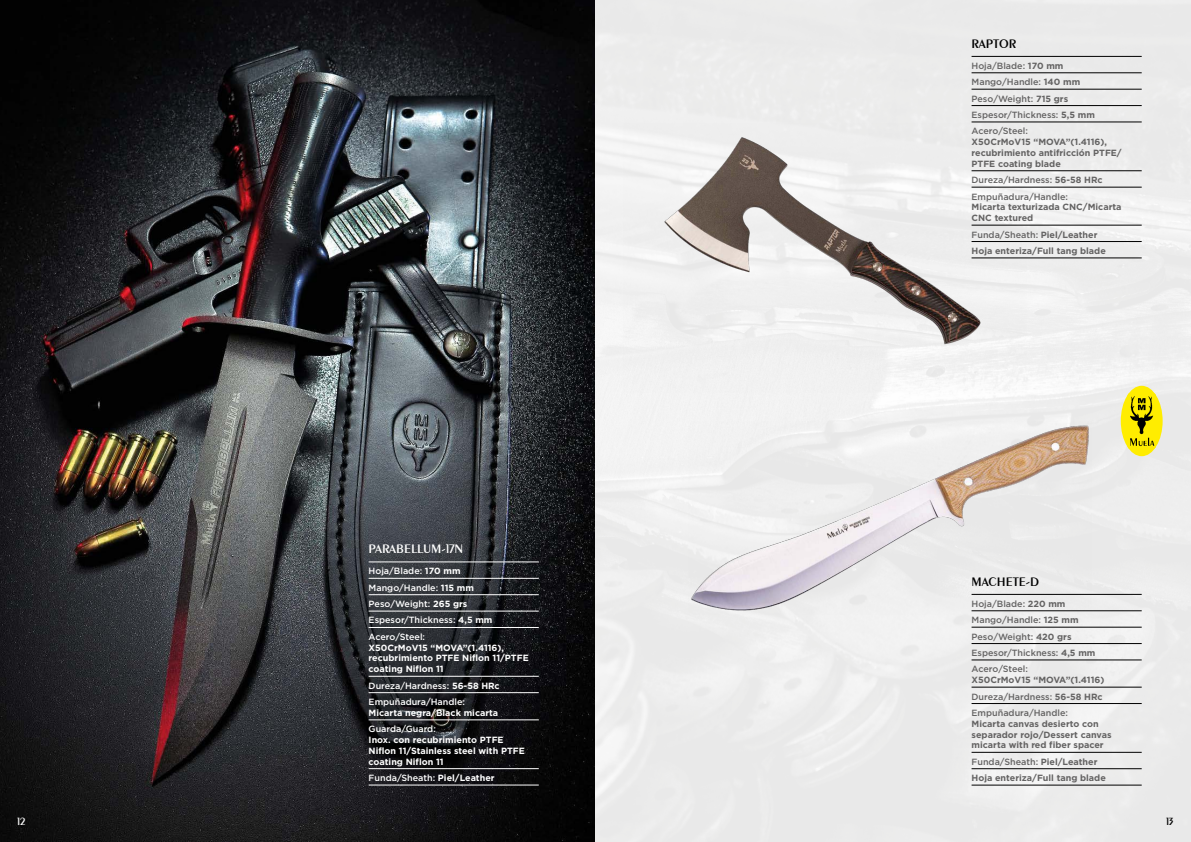
<style>
.page{position:relative;width:1191px;height:842px;background:#fff}
.page>*{position:absolute;margin:0;border:0;box-sizing:border-box;transform-origin:0 0}
.t1{font:600 13px "Exotic 350 BT";color:#000}
.t2{font:600 13px "Exotic 350 BT";color:#fff}
.t3{font:600 11px "Exotic 350 BT";color:#fff}
.t4{font:600 11px "Exotic 350 BT";color:#000}
.t5{font:700 9px/10.8px "Gotham";color:#646363}
.t6{font:500 9px/16.4px "Gotham";color:#646363}
.t7{font:500 9px/16.4px "Gotham";color:#fff}
.t8{font:700 9px/10.8px "Gotham";color:#fff}
.s1{font-weight:700}
.s2{font-weight:500}
</style>
<div class="page">
<img style="left:0;top:0;width:1191px;height:842px">
<hr style="left:369px;top:562px;width:170px;height:1px;background:#fff">
<hr style="left:369px;top:578px;width:170px;height:1px;background:#fff">
<hr style="left:369px;top:594px;width:170px;height:1px;background:#fff">
<hr style="left:369px;top:611px;width:170px;height:1px;background:#fff">
<hr style="left:369px;top:627px;width:170px;height:1px;background:#fff">
<hr style="left:369px;top:676px;width:170px;height:1px;background:#fff">
<hr style="left:369px;top:692px;width:170px;height:1px;background:#fff">
<hr style="left:369px;top:720px;width:170px;height:1px;background:#fff">
<hr style="left:369px;top:768px;width:170px;height:1px;background:#fff">
<hr style="left:369px;top:785px;width:170px;height:1px;background:#fff">
<div style="left:1120px;top:386px;width:42px;height:70px;background:#ffed00;border-radius:50%"></div>
<img style="left:1127px;top:394px;width:29px;height:54px">
<img style="left:689px;top:421px;width:402px;height:193px">
<img style="left:623px;top:124px;width:403px;height:268px">
<hr style="left:971px;top:56px;width:170px;height:1px;background:#000">
<hr style="left:971px;top:73px;width:170px;height:1px;background:#000">
<hr style="left:971px;top:89px;width:170px;height:1px;background:#000">
<hr style="left:971px;top:105px;width:170px;height:1px;background:#000">
<hr style="left:971px;top:122px;width:170px;height:1px;background:#000">
<hr style="left:971px;top:171px;width:170px;height:1px;background:#000">
<hr style="left:971px;top:187px;width:170px;height:1px;background:#000">
<hr style="left:971px;top:225px;width:170px;height:1px;background:#000">
<hr style="left:971px;top:241px;width:170px;height:1px;background:#000">
<hr style="left:971px;top:258px;width:170px;height:1px;background:#000">
<hr style="left:971px;top:594px;width:170px;height:1px;background:#000">
<hr style="left:971px;top:611px;width:170px;height:1px;background:#000">
<hr style="left:971px;top:627px;width:170px;height:1px;background:#000">
<hr style="left:971px;top:643px;width:170px;height:1px;background:#000">
<hr style="left:971px;top:660px;width:170px;height:1px;background:#000">
<hr style="left:971px;top:687px;width:170px;height:1px;background:#000">
<hr style="left:971px;top:703px;width:170px;height:1px;background:#000">
<hr style="left:971px;top:752px;width:170px;height:1px;background:#000">
<hr style="left:971px;top:768px;width:170px;height:1px;background:#000">
<hr style="left:971px;top:785px;width:170px;height:1px;background:#000">
<h1 class="t2" style="left:369px;top:541px;width:96px">PARABELLUM-17N</h1>
<p class="t7" style="left:369px;top:563px;width:125px">Hoja/Blade: <span class="s1">170 mm<br></span>Mango/Handle: <span class="s1">115 mm<br></span>Peso/Weight: <span class="s1">265 grs<br></span>Espesor/Thickness: <span class="s1">4,5 mm<br></span>Acero/Steel:</p>
<p class="t8" style="left:369px;top:642px;width:162px">X50CrMoV15 “MOVA”(1.4116), recubrimiento PTFE Niflon 11/PTFE coating Niflon 11</p>
<p class="t7" style="left:369px;top:677px;width:133px">Dureza/Hardness: <span class="s1">56-58 HRc<br></span>Empuñadura/Handle:</p>
<p class="t8" style="left:369px;top:707px;width:131px">Micarta negra/Black micarta</p>
<p class="t7" style="left:369px;top:721px;width:69px">Guarda/Guard:</p>
<p class="t8" style="left:369px;top:734px;width:158px">Inox. con recubrimiento PTFE<br>Niflon 11/Stainless steel with PTFE coating Niflon 11</p>
<p class="t7" style="left:369px;top:769px;width:127px">Funda/Sheath: <span class="s1">Piel/Leather</span></p>
<h1 class="t1" style="left:971px;top:36px;width:46px">RAPTOR</h1>
<p class="t6" style="left:971px;top:57px;width:125px">Hoja/Blade: <span class="s1">170 mm<br></span>Mango/Handle: <span class="s1">140 mm<br></span>Peso/Weight: <span class="s1">715 grs<br></span>Espesor/Thickness: <span class="s1">5,5 mm<br></span>Acero/Steel:</p>
<p class="t5" style="left:971px;top:136px;width:152px">X50CrMoV15 “MOVA”(1.4116), recubrimiento antifricción PTFE/<br>PTFE coating blade</p>
<p class="t6" style="left:971px;top:172px;width:133px">Dureza/Hardness: <span class="s1">56-58 HRc<br></span>Empuñadura/Handle:</p>
<p class="t5" style="left:971px;top:202px;width:151px">Micarta texturizada CNC/Micarta<br>CNC textured</p>
<p class="t5" style="left:971px;top:226px;width:136px;line-height:16.4px"><span class="s2">Funda/Sheath:</span> Piel/Leather<br>Hoja enteriza/Full tang blade</p>
<h1 class="t1" style="left:971px;top:574px;width:69px">MACHETE-D</h1>
<p class="t6" style="left:971px;top:595px;width:125px">Hoja/Blade: <span class="s1">220 mm<br></span>Mango/Handle: <span class="s1">125 mm<br></span>Peso/Weight: <span class="s1">420 grs<br></span>Espesor/Thickness: <span class="s1">4,5 mm<br></span>Acero/Steel:</p>
<p class="t6" style="left:971px;top:671px;width:134px"><span class="s1">X50CrMoV15 “MOVA”(1.4116)<br></span>Dureza/Hardness: <span class="s1">56-58 HRc<br></span>Empuñadura/Handle:</p>
<p class="t5" style="left:971px;top:718px;width:142px">Micarta canvas desierto con separador rojo/Dessert canvas micarta with red fiber spacer</p>
<p class="t5" style="left:971px;top:753px;width:136px;line-height:16.4px"><span class="s2">Funda/Sheath:</span> Piel/Leather<br>Hoja enteriza/Full tang blade</p>
<p class="t3" style="left:17px;top:815px;width:10px">12</p>
<p class="t4" style="left:1166px;top:815px;width:9px">13</p>
</div>
